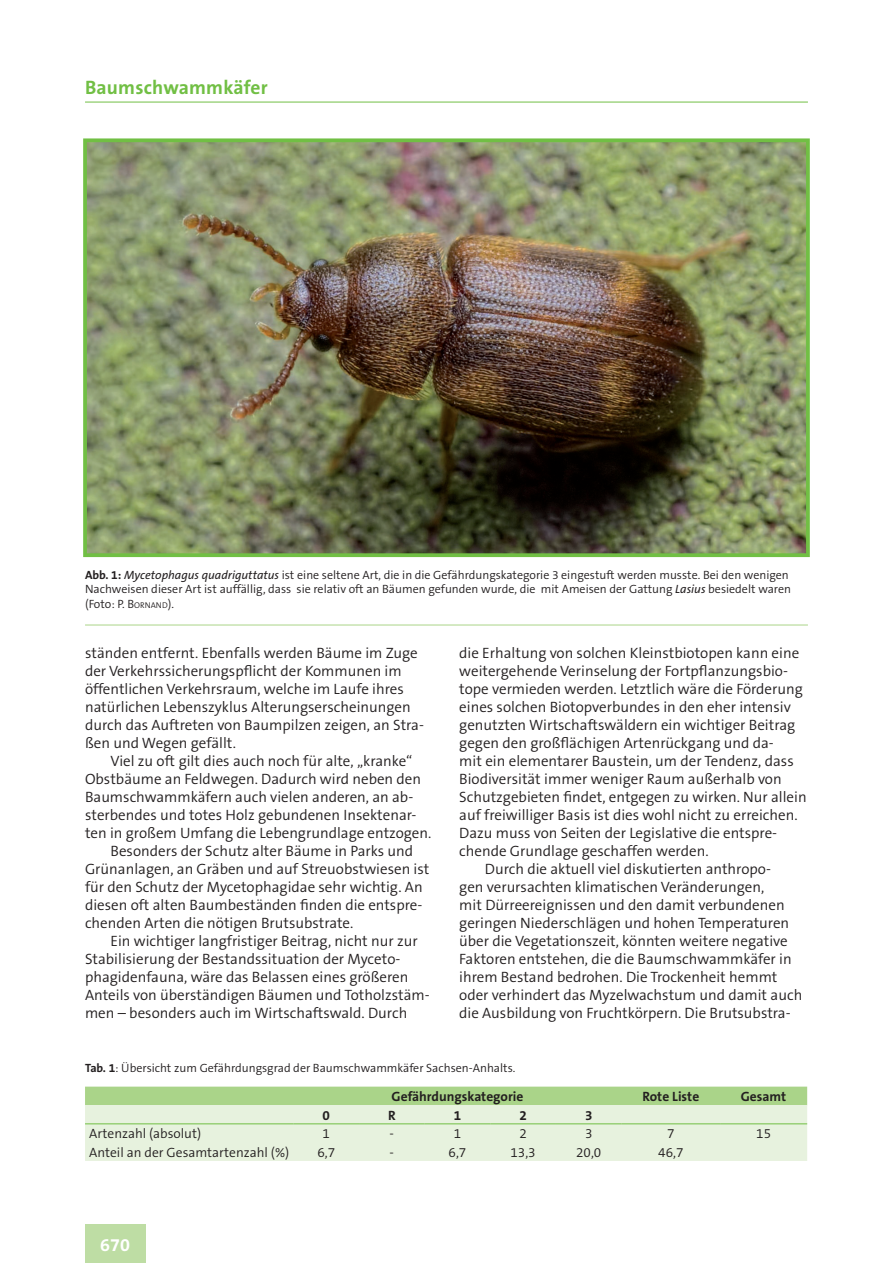
<style>
.page{position:relative;width:893px;height:1263px;background:#fff}
.page>*{position:absolute;margin:0;border:0;box-sizing:border-box;transform-origin:0 0}
.t1{font:700 19.5px "The Sans B7";letter-spacing:.01em;color:#71bf44}
.t2{font:700 18px "The Sans B7";color:#fff}
.RL-Fließtext_mit_Ein{font:300 15px/18px "The Sans B4";color:#231f20}
.RL-Fließtext_ohne_Ei{font:300 15px/18px "The Sans B4";color:#231f20}
.RL-Tabelleninhalt{font:300 13.5px "The Sans B4";color:#231f20}
.RL-Tabelleninhalt-2{font:700 13.5px "The Sans B7";color:#231f20}
.RL-Abbildungsuntersc{font:300 12px/14.4px "The Sans B4";color:#231f20}
.RL-Tabellenüberschri{font:300 12px "The Sans B4";color:#231f20}
.s1{font-family:"The Sans B7";font-weight:700}
.s2{font-family:"The Sans B5 Plain";font-weight:400;font-style:italic}
.s3{font-style:inherit}
.s4{font-size:8.4px}
</style>
<div class="page">
<div style="left:85px;top:1225px;width:60px;height:38px;background:#bedda4"></div>
<hr style="left:85px;top:102px;width:723px;height:1px;background:#71bf44">
<svg style="left:85px;top:1086px;width:722px;height:75px;background:#d7eac8"></svg>
<hr style="left:85px;top:1123px;width:208px;height:1px;background:#71bf44">
<hr style="left:293px;top:1123px;width:66px;height:1px;background:#71bf44">
<hr style="left:359px;top:1123px;width:66px;height:1px;background:#71bf44">
<hr style="left:425px;top:1123px;width:65px;height:1px;background:#71bf44">
<hr style="left:490px;top:1123px;width:66px;height:1px;background:#71bf44">
<hr style="left:556px;top:1123px;width:66px;height:1px;background:#71bf44">
<hr style="left:622px;top:1123px;width:98px;height:1px;background:#71bf44">
<hr style="left:720px;top:1123px;width:87px;height:1px;background:#71bf44">
<img style="left:88px;top:143px;width:717px;height:409px">
<div style="left:83px;top:138px;width:727px;height:419px;border:4px solid #71bf44"></div>
<hr style="left:85px;top:625px;width:723px;height:1px;background:#aad489">
<h1 class="t1" style="left:85px;top:77px;width:184px">Baumschwammkäfer</h1>
<p class="RL-Abbildungsuntersc" style="left:85px;top:568px;width:707px"><span class="s1">Abb. 1:</span> <span class="s2">Mycetophagus quadriguttatus</span> ist eine seltene Art, die in die Gefährdungskategorie 3 eingestuft werden musste. Bei den wenigen<br>Nachweisen dieser Art ist auffällig, dass sie relativ oft an Bäumen gefunden wurde, die mit Ameisen der Gattung <span class="s2">Lasius</span> besiedelt waren (Foto: P. <span class="s3">B</span><span class="s4">ORNAND</span>).</p>
<p class="RL-Fließtext_ohne_Ei" style="left:85px;top:644px;width:340px">ständen entfernt. Ebenfalls werden Bäume im Zuge der Verkehrssicherungspflicht der Kommunen im öffentlichen Verkehrsraum, welche im Laufe ihres natürlichen Lebenszyklus Alterungserscheinungen durch das Auftreten von Baumpilzen zeigen, an Stra&shy;ßen und Wegen gefällt.</p>
<p class="RL-Fließtext_mit_Ein" style="left:85px;top:752px;width:348px;text-indent:26px">Viel zu oft gilt dies auch noch für alte, „kranke“ Obstbäume an Feldwegen. Dadurch wird neben den Baumschwammkäfern auch vielen anderen, an ab&shy;sterbendes und totes Holz gebundenen Insektenar&shy;ten in großem Umfang die Lebengrundlage entzogen.</p>
<p class="RL-Fließtext_mit_Ein" style="left:85px;top:842px;width:346px;text-indent:26px">Besonders der Schutz alter Bäume in Parks und Grünanlagen, an Gräben und auf Streuobstwiesen ist für den Schutz der Mycetophagidae sehr wichtig. An diesen oft alten Baumbeständen finden die entspre&shy;chenden Arten die nötigen Brutsubstrate.</p>
<p class="RL-Fließtext_mit_Ein" style="left:85px;top:932px;width:346px;text-indent:26px">Ein wichtiger langfristiger Beitrag, nicht nur zur Stabilisierung der Bestandssituation der Myceto&shy;phagidenfauna, wäre das Belassen eines größeren Anteils von überständigen Bäumen und Totholzstäm&shy;men – besonders auch im Wirtschaftswald. Durch</p>
<p class="RL-Fließtext_mit_Ein" style="left:459px;top:644px;width:349px">die Erhaltung von solchen Kleinstbiotopen kann eine weitergehende Verinselung der Fortpflanzungsbio&shy;tope vermieden werden. Letztlich wäre die Förderung eines solchen Biotopverbundes in den eher intensiv genutzten Wirtschaftswäldern ein wichtiger Beitrag gegen den großflächigen Artenrückgang und da-<br>mit ein elementarer Baustein, um der Tendenz, dass Biodiversität immer weniger Raum außerhalb von Schutzgebieten findet, entgegen zu wirken. Nur allein auf freiwilliger Basis ist dies wohl nicht zu erreichen.<br>Dazu muss von Seiten der Legislative die entspre&shy;chende Grundlage geschaffen werden.</p>
<p class="RL-Fließtext_mit_Ein" style="left:459px;top:860px;width:345px;text-indent:26px">Durch die aktuell viel diskutierten anthropo-<br>gen verursachten klimatischen Veränderungen,<br>mit Dürreereignissen und den damit verbundenen geringen Niederschlägen und hohen Temperaturen über die Vegetationszeit, könnten weitere negative Faktoren entstehen, die die Baumschwammkäfer in ihrem Bestand bedrohen. Die Trockenheit hemmt oder verhindert das Myzelwachstum und damit auch die Ausbildung von Fruchtkörpern. Die Brutsubstra-</p>
<p class="RL-Tabellenüberschri" style="left:85px;top:1062px;width:432px"><span class="s1">Tab. 1</span>: Übersicht zum Gefährdungsgrad der Baumschwammkäfer Sachsen-Anhalts.</p>
<p class="RL-Tabelleninhalt-2" style="left:392px;top:1089px;width:133px">Gefährdungskategorie</p>
<p class="RL-Tabelleninhalt-2" style="left:642px;top:1089px;width:58px">Rote Liste</p>
<p class="RL-Tabelleninhalt-2" style="left:741px;top:1089px;width:47px">Gesamt</p>
<p class="RL-Tabelleninhalt-2" style="left:322px;top:1108px;width:9px">0</p>
<p class="RL-Tabelleninhalt-2" style="left:388px;top:1108px;width:9px">R</p>
<p class="RL-Tabelleninhalt-2" style="left:454px;top:1108px;width:9px">1</p>
<p class="RL-Tabelleninhalt-2" style="left:519px;top:1108px;width:9px">2</p>
<p class="RL-Tabelleninhalt-2" style="left:585px;top:1108px;width:9px">3</p>
<p class="RL-Tabelleninhalt" style="left:89px;top:1126px;width:113px">Artenzahl (absolut)</p>
<p class="RL-Tabelleninhalt" style="left:322px;top:1126px;width:9px">1</p>
<p class="RL-Tabelleninhalt" style="left:390px;top:1126px;width:6px">-</p>
<p class="RL-Tabelleninhalt" style="left:454px;top:1126px;width:9px">1</p>
<p class="RL-Tabelleninhalt" style="left:519px;top:1126px;width:9px">2</p>
<p class="RL-Tabelleninhalt" style="left:585px;top:1126px;width:9px">3</p>
<p class="RL-Tabelleninhalt" style="left:667px;top:1126px;width:9px">7</p>
<p class="RL-Tabelleninhalt" style="left:756px;top:1126px;width:16px">15</p>
<p class="RL-Tabelleninhalt" style="left:89px;top:1145px;width:201px">Anteil an der Gesamtartenzahl (%)</p>
<p class="RL-Tabelleninhalt" style="left:317px;top:1145px;width:19px">6,7</p>
<p class="RL-Tabelleninhalt" style="left:390px;top:1145px;width:6px">-</p>
<p class="RL-Tabelleninhalt" style="left:449px;top:1145px;width:19px">6,7</p>
<p class="RL-Tabelleninhalt" style="left:510px;top:1145px;width:27px">13,3</p>
<p class="RL-Tabelleninhalt" style="left:576px;top:1145px;width:27px">20,0</p>
<p class="RL-Tabelleninhalt" style="left:658px;top:1145px;width:27px">46,7</p>
<p class="t2" style="left:100px;top:1235px;width:31px">670</p>
</div>
